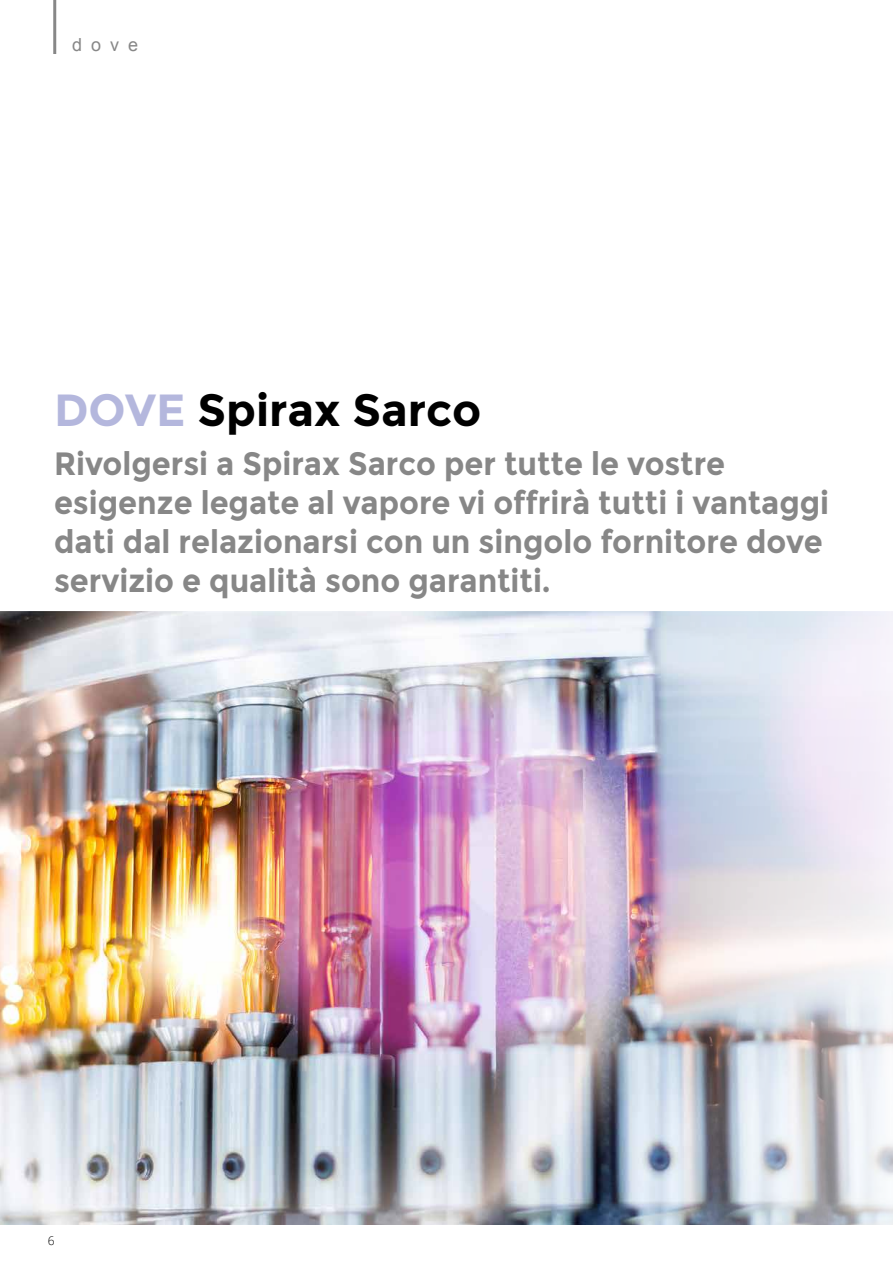
<style>
.page{position:relative;width:893px;height:1263px;background:#fff}
.page>*{position:absolute;margin:0;border:0;box-sizing:border-box;transform-origin:0 0}
.t1{font:700 45px "Montserrat";color:#000}
.t2{font:700 32.25px/39px "Montserrat";color:#878787;scale:.95 1}
.t3{font:18px "Arial";color:#878787}
.t4{font:300 12px "Open Sans";color:#000}
.s1{color:#b4b7dd}
</style>
<div class="page">
<img style="left:0;top:612px;width:893px;height:613px">
<hr style="left:53px;top:0;width:3px;height:54px;background:#878787">
<p class="t3" style="left:72px;top:33px;width:68px">dove</p>
<h1 class="t1" style="left:54px;top:384px;width:429px"><span class="s1">DOVE</span> Spirax Sarco</h1>
<p class="t2" style="left:54px;top:444px;width:817px">Rivolgersi a Spirax Sarco per tutte le vostre esigenze legate al vapore vi offrirà tutti i vantaggi dati dal relazionarsi con un singolo fornitore dove servizio e qualità sono garantiti.</p>
<p class="t4" style="left:48px;top:1232px;width:8px">6</p>
</div>
